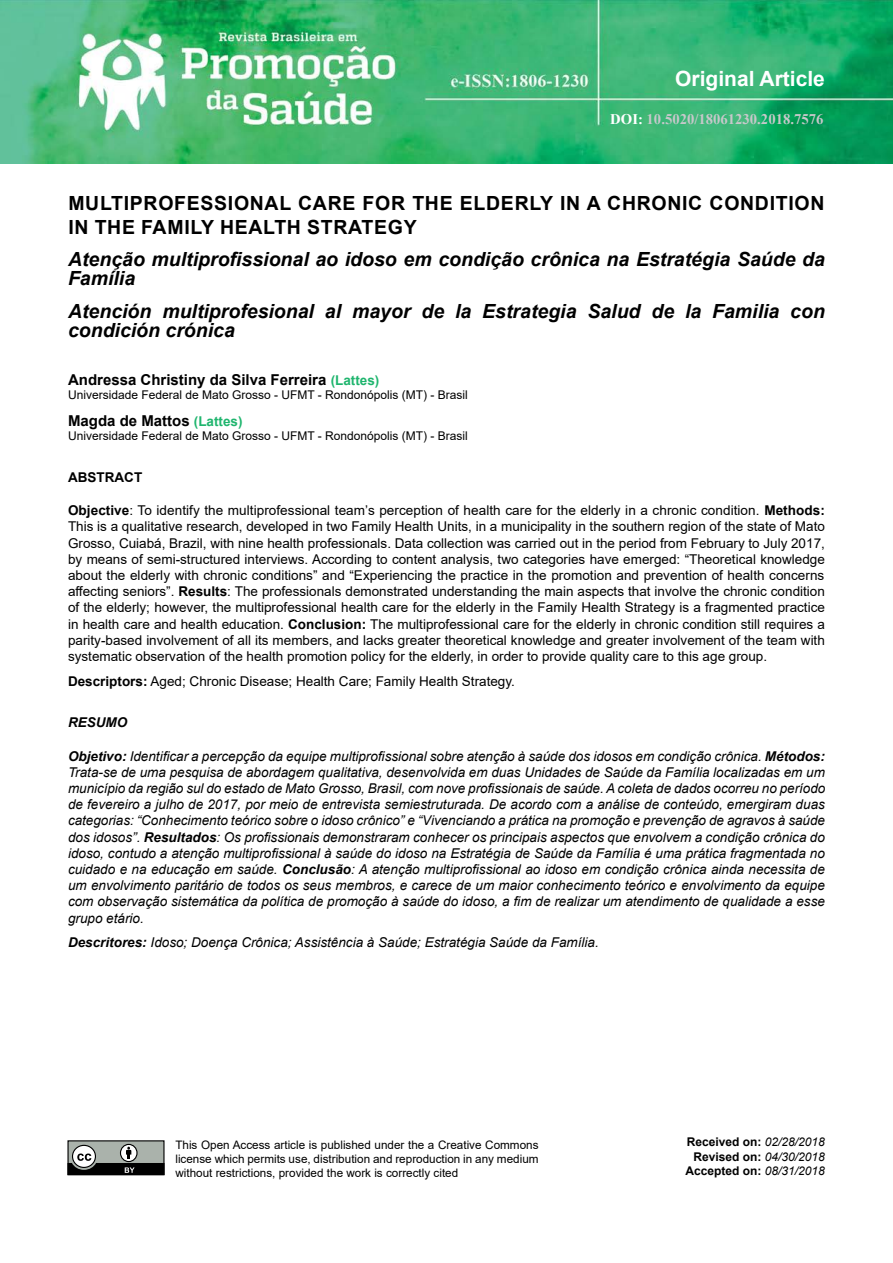
<style>
.page{position:relative;width:893px;height:1263px;background:#fff}
.page>*{position:absolute;margin:0;border:0;box-sizing:border-box;transform-origin:0 0}
.Artigo_Original{font:700 21px "Arial";color:#fff}
.Titulo_Italico_2{font:italic 700 19.5px/19.5px "Arial";color:#000}
.Titulo_Grande{font:700 19.5px/23.4px "Arial";letter-spacing:.035em;color:#000}
.Titulo_Italico{font:italic 700 19.5px/19.5px "Arial";color:#000}
.Autor{font:700 15px "Arial";color:#000}
.doi{font:700 14.7px "Times New Roman";color:#c7c8ca}
.Resumo_Texto{font:13.5px/16.2px "Arial";color:#000;text-align:justify}
.Resumo_Texto_-_ITALI{font:italic 13.5px/16.2px "Arial";color:#000;text-align:justify}
.Resumo_Titulo{font:700 13.5px "Arial";color:#000}
.Abstract_-_ITÁLICO{font:italic 700 13.5px "Arial";color:#000}
.Recebimento{font:700 12px "Arial";color:#000}
.Creditos_1{font:12px "Arial";color:#000}
.Creditos_2{font:12px "Arial";color:#000}
.Licença_Creative{font:11.7px/14.1px "Arial";color:#000;text-align:justify}
.s1{color:#fff}
.s2{font-size:13.5px;color:#1fb56e}
.s3{font-weight:700}
.s4{font-weight:400;font-style:italic}
</style>
<div class="page">
<img style="left:0;top:0;width:893px;height:164px">
<div style="left:68px;top:1141px;width:96px;height:33px;background:#aab2ab"></div>
<svg style="left:120px;top:1144px;width:17px;height:17px"></svg>
<div style="left:120px;top:1144px;width:18px;height:18px;border:1px solid #000;border-radius:50%"></div>
<div style="left:72px;top:1145px;width:24px;height:23px;border:1px solid #000;border-radius:50%"></div>
<svg style="left:67px;top:1147px;width:98px;height:28px"></svg>
<p class="Artigo_Original" style="left:675px;top:63px;width:151px">Original Article</p>
<p class="doi" style="left:610px;top:108px;width:215px"><span class="s1">DOI:</span> 10.5020/18061230.2018.7576</p>
<p class="Titulo_Grande" style="left:68px;top:192px;width:758px">MULTIPROFESSIONAL CARE FOR THE ELDERLY IN A CHRONIC CONDITION<br>IN THE FAMILY HEALTH STRATEGY</p>
<p class="Titulo_Italico" style="left:68px;top:250px;width:758px">Atenção multiprofissional ao idoso em condição crônica na Estratégia Saúde da<br>Família</p>
<p class="Titulo_Italico_2" style="left:68px;top:302px;width:758px">Atención multiprofesional al mayor de la Estrategia Salud de la Familia con condición crónica</p>
<p class="Autor" style="left:68px;top:369px;width:313px">Andressa Christiny da Silva Ferreira <span class="s2">(Lattes)</span></p>
<p class="Creditos_1" style="left:68px;top:387px;width:401px">Universidade Federal de Mato Grosso - UFMT - Rondonópolis (MT) - Brasil</p>
<p class="Autor" style="left:68px;top:410px;width:176px">Magda de Mattos <span class="s2">(Lattes)</span></p>
<p class="Creditos_2" style="left:68px;top:428px;width:401px">Universidade Federal de Mato Grosso - UFMT - Rondonópolis (MT) - Brasil</p>
<p class="Resumo_Titulo" style="left:68px;top:468px;width:76px">ABSTRACT</p>
<p class="Resumo_Texto" style="left:68px;top:502px;width:758px"><span class="s3">Objective</span>: To identify the multiprofessional team’s perception of health care for the elderly in a chronic condition. <span class="s3">Methods:<br></span>This is a qualitative research, developed in two Family Health Units, in a municipality in the southern region of the state of Mato Grosso, Cuiabá, Brazil, with nine health professionals. Data collection was carried out in the period from February to July 2017, by means of semi-structured interviews. According to content analysis, two categories have emerged: “Theoretical knowledge about the elderly with chronic conditions” and “Experiencing the practice in the promotion and prevention of health concerns affecting seniors”. <span class="s3">Results</span>: The professionals demonstrated understanding the main aspects that involve the chronic condition of the elderly; however, the multiprofessional health care for the elderly in the Family Health Strategy is a fragmented practice in health care and health education. <span class="s3">Conclusion:</span> The multiprofessional care for the elderly in chronic condition still requires a parity-based involvement of all its members, and lacks greater theoretical knowledge and greater involvement of the team with systematic observation of the health promotion policy for the elderly, in order to provide quality care to this age group.</p>
<p class="Resumo_Texto" style="left:68px;top:673px;width:448px"><span class="s3">Descriptors:</span> Aged; Chronic Disease; Health Care; Family Health Strategy.</p>
<p class="Abstract_-_ITÁLICO" style="left:68px;top:714px;width:61px">RESUMO</p>
<p class="Resumo_Texto_-_ITALI" style="left:68px;top:748px;width:759px"><span class="s3">Objetivo:</span> Identificar a percepção da equipe multiprofissional sobre atenção à saúde dos idosos em condição crônica. <span class="s3">Métodos:<br></span>Trata-se de uma pesquisa de abordagem qualitativa, desenvolvida em duas Unidades de Saúde da Família localizadas em um município da região sul do estado de Mato Grosso, Brasil, com nove profissionais de saúde. A coleta de dados ocorreu no período de fevereiro a julho de 2017, por meio de entrevista semiestruturada. De acordo com a análise de conteúdo, emergiram duas categorias: “Conhecimento teórico sobre o idoso crônico” e “Vivenciando a prática na promoção e prevenção de agravos à saúde dos idosos”. <span class="s3">Resultados</span>: Os profissionais demonstraram conhecer os principais aspectos que envolvem a condição crônica do idoso, contudo a atenção multiprofissional à saúde do idoso na Estratégia de Saúde da Família é uma prática fragmentada no cuidado e na educação em saúde. <span class="s3">Conclusão</span>: A atenção multiprofissional ao idoso em condição crônica ainda necessita de um envolvimento paritário de todos os seus membros, e carece de um maior conhecimento teórico e envolvimento da equipe com observação sistemática da política de promoção à saúde do idoso, a fim de realizar um atendimento de qualidade a esse grupo etário.</p>
<p class="Resumo_Texto_-_ITALI" style="left:68px;top:935px;width:532px"><span class="s3">Descritores:</span> Idoso; Doença Crônica; Assistência à Saúde; Estratégia Saúde da Família.</p>
<p class="Licença_Creative" style="left:175px;top:1137px;width:365px">This Open Access article is published under the a Creative Commons license which permits use, distribution and reproduction in any medium without restrictions, provided the work is correctly cited</p>
<p class="Recebimento" style="left:687px;top:1133px;width:140px">Received on: <span class="s4">02/28/2018</span></p>
<p class="Recebimento" style="left:693px;top:1148px;width:133px">Revised on: <span class="s4">04/30/2018</span></p>
<p class="Recebimento" style="left:685px;top:1162px;width:141px">Accepted on: <span class="s4">08/31/2018</span></p>
</div>
